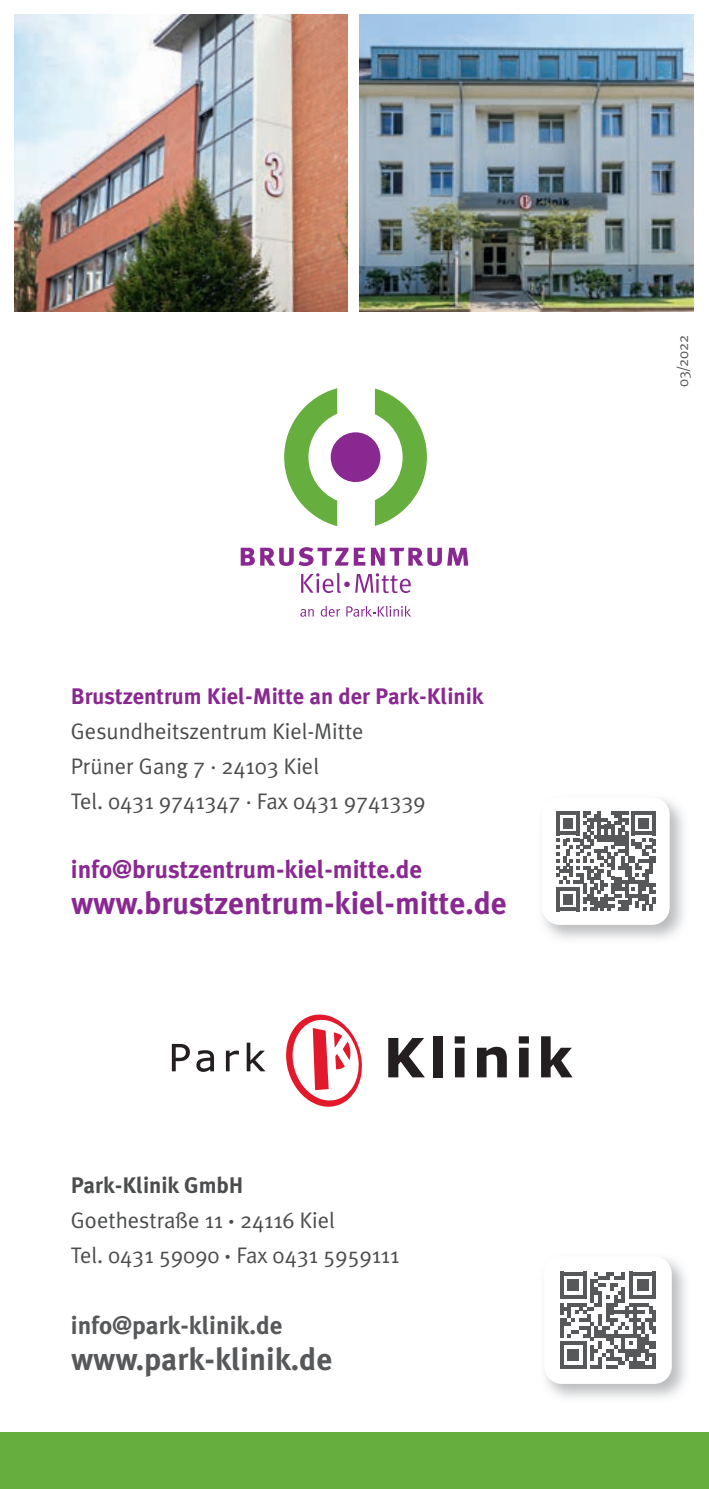
<style>
.page{position:relative;width:709px;height:1489px;background:#fff}
.page>*{position:absolute;margin:0;border:0;box-sizing:border-box;transform-origin:0 0}
.t1{font:700 31.25px "Meta Plus";color:#892890}
.t2{font:700 31.25px "Meta Plus";color:#57585a}
.t3{font:700 25px "Meta Plus";color:#892890}
.t4{font:700 25px "Meta Plus";color:#57585a}
.t5{font:22.5px/35px "Meta Plus Normal";color:#4b4c4d}
.t6{font:700 22.5px "Meta Plus";color:#892890}
.t7{font:700 22.5px "Meta Plus";color:#4b4c4d}
.t8{font:15px "Meta";color:#57585a}
.s1{font-family:"Meta Plus";font-weight:700}
</style>
<div class="page">
<img style="left:14px;top:14px;width:333px;height:298px">
<img style="left:360px;top:14px;width:333px;height:298px">
<div style="left:0;top:1431px;width:709px;height:57px;background:#66ae3d"></div>
<svg style="left:284px;top:388px;width:143px;height:138px"></svg>
<div style="left:331px;top:432px;width:49px;height:50px;background:#892890;border-radius:50%"></div>
<svg style="left:241px;top:547px;width:124px;height:19px"></svg>
<svg style="left:371px;top:547px;width:97px;height:19px"></svg>
<svg style="left:301px;top:573px;width:110px;height:20px"></svg>
<svg style="left:300px;top:609px;width:14px;height:7px"></svg>
<svg style="left:321px;top:605px;width:19px;height:11px"></svg>
<svg style="left:346px;top:605px;width:65px;height:11px"></svg>
<img style="left:543px;top:799px;width:141px;height:140px">
<div style="left:542px;top:797px;width:127px;height:127px;background:#fff;border-radius:18px"></div>
<svg style="left:556px;top:811px;width:100px;height:100px"></svg>
<img style="left:545px;top:1258px;width:141px;height:140px">
<div style="left:544px;top:1256px;width:127px;height:127px;background:#fff;border-radius:18px"></div>
<svg style="left:560px;top:1271px;width:96px;height:97px"></svg>
<svg style="left:388px;top:1038px;width:37px;height:39px"></svg>
<div style="left:433px;top:1036px;width:9px;height:41px;background:#231f20"></div>
<svg style="left:454px;top:1036px;width:11px;height:41px"></svg>
<svg style="left:477px;top:1046px;width:30px;height:31px"></svg>
<svg style="left:519px;top:1036px;width:10px;height:41px"></svg>
<svg style="left:541px;top:1036px;width:31px;height:41px"></svg>
<svg style="left:172px;top:1043px;width:18px;height:28px"></svg>
<svg style="left:196px;top:1050px;width:18px;height:21px"></svg>
<svg style="left:226px;top:1050px;width:13px;height:21px"></svg>
<svg style="left:247px;top:1042px;width:18px;height:29px"></svg>
<svg style="left:286px;top:1014px;width:76px;height:92px"></svg>
<p class="t6" style="left:71px;top:683px;width:414px">Brustzentrum Kiel-Mitte an der Park-Klinik</p>
<p class="t5" style="left:71px;top:713px;width:356px">Gesundheitszentrum Kiel-Mitte<br>Prüner Gang 7 · 24103 Kiel<br>Tel. 0431 9741347 · Fax 0431 9741339</p>
<p class="t3" style="left:71px;top:854px;width:353px">info@brustzentrum-kiel-mitte.de</p>
<h1 class="t1" style="left:71px;top:885px;width:437px">www.brustzentrum-kiel-mitte.de</h1>
<p class="t7" style="left:71px;top:1171px;width:174px">Park-Klinik GmbH</p>
<p class="t5" style="left:71px;top:1202px;width:330px">Goethestraße 11 <span class="s1">·</span> 24116 Kiel<br>Tel. 0431 59090 <span class="s1">·</span> Fax 0431 5959111</p>
<p class="t4" style="left:71px;top:1310px;width:213px">info@park-klinik.de</p>
<h1 class="t2" style="left:71px;top:1341px;width:263px">www.park-klinik.de</h1>
<p class="t8" style="left:674px;top:387px;width:54px;rotate:-90deg">03/2022</p>
</div>
